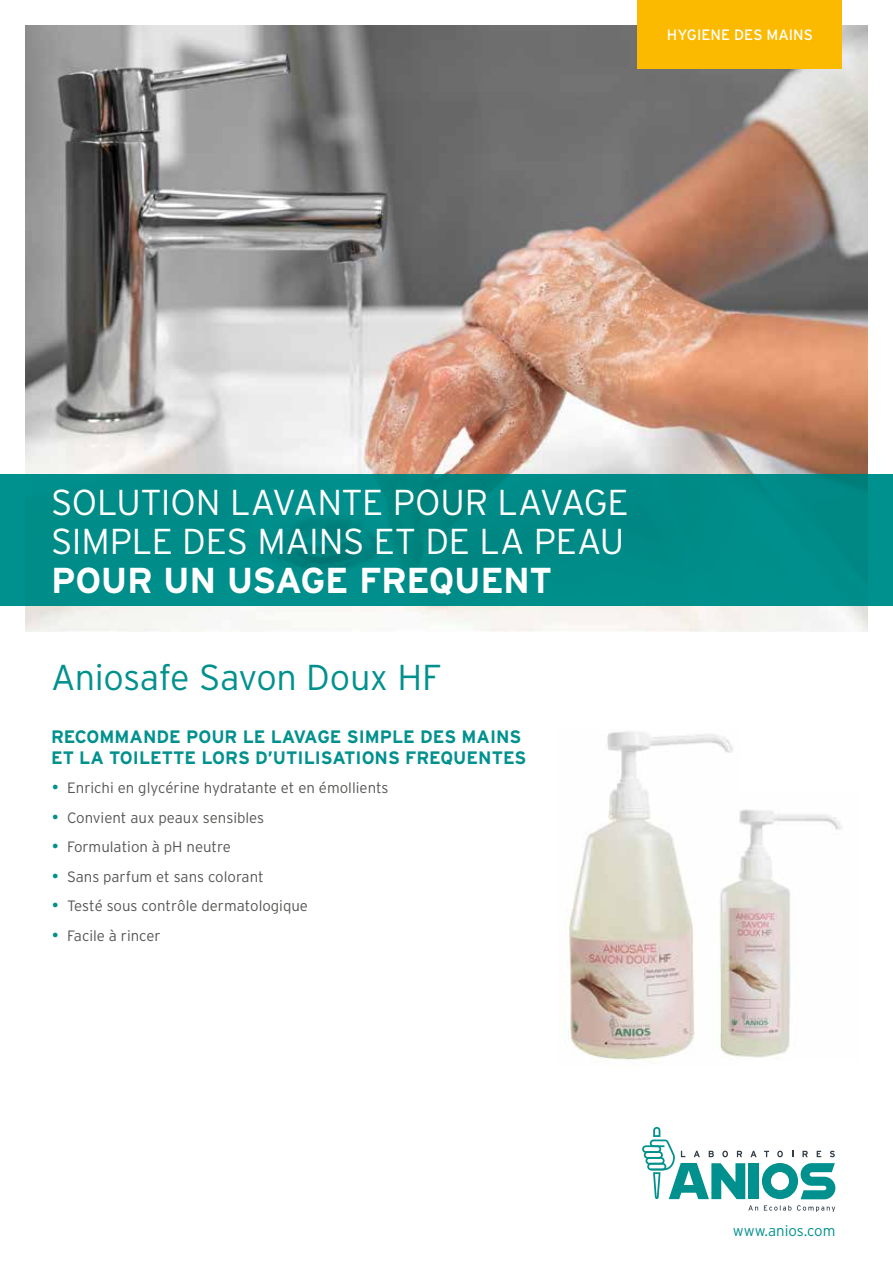
<style>
.page{position:relative;width:893px;height:1263px;background:#fff}
.page>*{position:absolute;margin:0;border:0;box-sizing:border-box;transform-origin:0 0}
.t1{font:300 36px/39px "Interstate";letter-spacing:-.01em;color:#fff}
.t2{font:300 36px "Interstate";letter-spacing:-.015em;color:#00918e}
.t3{font:700 36px "Interstate";letter-spacing:-.01em;color:#fff}
.t4{font:700 18px/21px "Interstate";color:#00918e}
.t5{font:300 15px "Interstate";color:#575756}
.t6{font:15px "Interstate";letter-spacing:.005em;color:#fff}
.t7{font:300 15px "Interstate";color:#00918e}
.s1{color:#00918e}
</style>
<div class="page">
<img style="left:26px;top:26px;width:841px;height:605px">
<div style="left:0;top:474px;width:893px;height:132px;background:#00918e"></div>
<img style="left:568px;top:731px;width:165px;height:330px">
<img style="left:712px;top:793px;width:130px;height:267px">
<div style="left:638px;top:0;width:204px;height:68px;background:#fbba00"></div>
<svg style="left:642px;top:1127px;width:193px;height:72px"></svg>
<svg style="left:748px;top:1205px;width:10px;height:5px"></svg>
<svg style="left:764px;top:1205px;width:27px;height:5px"></svg>
<svg style="left:797px;top:1205px;width:38px;height:7px"></svg>
<p class="t6" style="left:667px;top:26px;width:147px">HYGIENE DES MAINS</p>
<h1 class="t1" style="left:51px;top:483px;width:579px">SOLUTION LAVANTE POUR LAVAGE<br>SIMPLE DES MAINS ET DE LA PEAU</h1>
<h1 class="t3" style="left:51px;top:561px;width:503px">POUR UN USAGE FREQUENT</h1>
<h1 class="t2" style="left:51px;top:657px;width:392px">Aniosafe Savon Doux HF</h1>
<p class="t4" style="left:51px;top:726px;width:477px">RECOMMANDE POUR LE LAVAGE SIMPLE DES MAINS<br>ET LA TOILETTE LORS D’UTILISATIONS FREQUENTES</p>
<p class="t5" style="left:51px;top:779px;width:339px"><span class="s1">•</span> Enrichi en glycérine hydratante et en émollients</p>
<p class="t5" style="left:51px;top:809px;width:215px"><span class="s1">•</span> Convient aux peaux sensibles</p>
<p class="t5" style="left:51px;top:838px;width:182px"><span class="s1">•</span> Formulation à pH neutre</p>
<p class="t5" style="left:51px;top:868px;width:214px"><span class="s1">•</span> Sans parfum et sans colorant</p>
<p class="t5" style="left:51px;top:897px;width:259px"><span class="s1">•</span> Testé sous contrôle dermatologique</p>
<p class="t5" style="left:51px;top:927px;width:111px"><span class="s1">•</span> Facile à rincer</p>
<p class="t7" style="left:733px;top:1222px;width:104px">www.anios.com</p>
</div>
